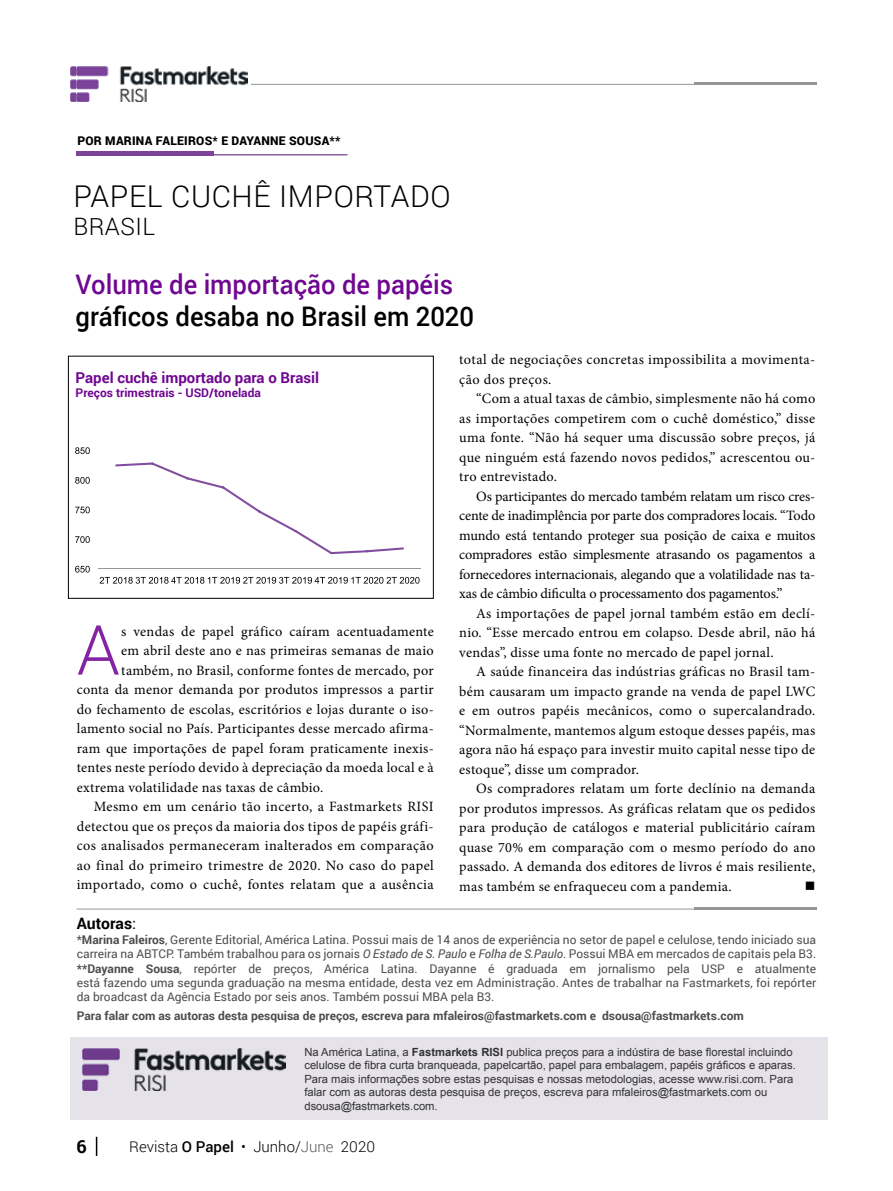
<style>
.page{position:relative;width:893px;height:1191px;background:#fff}
.page>*{position:absolute;margin:0;border:0;box-sizing:border-box;transform-origin:0 0}
.t1{font:300 69.15px "Roboto";color:#8524a3}
.t2{font:300 30px "Roboto";letter-spacing:.02em;color:#000}
.t3{font:500 27px "Roboto";color:#000;scale:.95 1}
.t4{font:500 27px "Roboto";color:#6f0791;scale:.95 1}
.t5{font:300 24px "Roboto";letter-spacing:.02em;color:#000}
.t6{font:700 18px "Roboto";color:#000}
.t7{font:700 15.75px "Roboto";color:#000}
.t8{font:700 15px "Roboto";color:#6f0791}
.t9{font:300 15px "Roboto";color:#000}
.t10{font:14.25px/19.5px "Minion Pro";letter-spacing:.02em;color:#000;text-align:justify}
.t11{font:14.25px "Wingdings";color:#000}
.t12{font:12px/14.4px "Roboto";color:#4d4d4f;text-align:justify}
.t13{font:700 12px "Roboto";color:#4d4d4f}
.t14{font:900 12px "Roboto";letter-spacing:.02em;color:#000}
.t15{font:700 12px "Roboto";color:#6f0791}
.t16{font:11.25px/13.5px "Arial";color:#323232}
.s1{font-weight:400}
.s2{font-weight:700}
.s3{font-style:italic}
.s4{font-weight:500}
.s5{color:#58595b}
</style>
<div class="page">
<svg style="left:96px;top:1136px;width:1px;height:19px"></svg>
<hr style="left:694px;top:83px;width:123px;height:2px;background:#939598">
<hr style="left:247px;top:84px;width:570px;height:1px;background:#939598">
<img style="left:70px;top:66px;width:7px;height:35px">
<hr style="left:98px;top:568px;width:323px;height:1px;background:#939598">
<svg style="left:115px;top:462px;width:289px;height:92px"></svg>
<svg style="left:75px;top:566px;width:15px;height:6px"></svg>
<svg style="left:75px;top:536px;width:15px;height:7px"></svg>
<svg style="left:75px;top:506px;width:15px;height:7px"></svg>
<svg style="left:75px;top:477px;width:15px;height:7px"></svg>
<svg style="left:75px;top:447px;width:15px;height:7px"></svg>
<svg style="left:100px;top:577px;width:319px;height:6px"></svg>
<hr style="left:77px;top:154px;width:270px;height:1px;background:#8b60a8">
<hr style="left:77px;top:151px;width:137px;height:4px;background:#7b439a">
<div style="left:68px;top:356px;width:366px;height:242px;border:1px solid #000"></div>
<img style="left:77px;top:66px;width:170px;height:35px">
<div style="left:71px;top:1037px;width:757px;height:82px;background:#e6e2ea"></div>
<img style="left:83px;top:1048px;width:202px;height:42px">
<hr style="left:694px;top:907px;width:122px;height:2px;background:#939598">
<hr style="left:77px;top:908px;width:739px;height:1px;background:#939598">
<p class="t14" style="left:77px;top:133px;width:265px">POR MARINA FALEIROS* E DAYANNE SOUSA**</p>
<h2 class="t2" style="left:73px;top:175px;width:379px">PAPEL CUCHÊ IMPORTADO</h2>
<h3 class="t5" style="left:73px;top:210px;width:83px">BRASIL</h3>
<h3 class="t4" style="left:76px;top:265px;width:399px">Volume de importação de papéis</h3>
<h3 class="t3" style="left:76px;top:297px;width:421px">gráficos desaba no Brasil em 2020</h3>
<p class="t8" style="left:76px;top:367px;width:245px">Papel cuchê importado para o Brasil</p>
<p class="t15" style="left:76px;top:384px;width:187px">Preços trimestrais - USD/tonelada</p>
<p class="t10" style="left:459px;top:350px;width:358px">total de negociações concretas impossibilita a movimenta&shy;ção dos preços.</p>
<p class="t10" style="left:459px;top:389px;width:358px;text-indent:17px">“Com a atual taxas de câmbio, simplesmente não há como as importações competirem com o cuchê doméstico,” disse uma fonte. “Não há sequer uma discussão sobre preços, já que ninguém está fazendo novos pedidos,” acrescentou ou&shy;tro entrevistado.</p>
<p class="t10" style="left:459px;top:486px;width:358px;text-indent:17px">Os participantes do mercado também relatam um risco cres&shy;cente de inadimplência por parte dos compradores locais. “Todo mundo está tentando proteger sua posição de caixa e muitos compradores estão simplesmente atrasando os pagamentos a fornecedores internacionais, alegando que a volatilidade nas ta&shy;xas de câmbio dificulta o processamento dos pagamentos.”</p>
<p class="t10" style="left:459px;top:603px;width:358px;text-indent:17px">As importações de papel jornal também estão em declí&shy;nio. “Esse mercado entrou em colapso. Desde abril, não há vendas”, disse uma fonte no mercado de papel jornal.</p>
<p class="t10" style="left:459px;top:662px;width:358px;text-indent:17px">A saúde financeira das indústrias gráficas no Brasil tam&shy;bém causaram um impacto grande na venda de papel LWC e em outros papéis mecânicos, como o supercalandrado. “Normalmente, mantemos algum estoque desses papéis, mas agora não há espaço para investir muito capital nesse tipo de estoque”, disse um comprador.</p>
<p class="t10" style="left:459px;top:779px;width:358px;text-indent:17px">Os compradores relatam um forte declínio na demanda por produtos impressos. As gráficas relatam que os pedidos para produção de catálogos e material publicitário caíram quase 70% em comparação com o mesmo período do ano passado. A demanda dos editores de livros é mais resiliente, mas também se enfraqueceu com a pandemia.</p>
<h1 class="t1" style="left:77px;top:602px;width:45px">A</h1>
<p class="t10" style="left:121px;top:621px;width:314px">s vendas de papel gráfico caíram acentuadamente</p>
<p class="t10" style="left:121px;top:641px;width:314px">em abril deste ano e nas primeiras semanas de maio</p>
<p class="t10" style="left:121px;top:660px;width:314px">também, no Brasil, conforme fontes de mercado, por</p>
<p class="t10" style="left:77px;top:680px;width:358px">conta da menor demanda por produtos impressos a partir</p>
<p class="t10" style="left:77px;top:699px;width:358px">do fechamento de escolas, escritórios e lojas durante o iso-</p>
<p class="t10" style="left:77px;top:719px;width:358px">lamento social no País. Participantes desse mercado afirma-</p>
<p class="t10" style="left:77px;top:738px;width:358px">ram que importações de papel foram praticamente inexis-</p>
<p class="t10" style="left:77px;top:758px;width:358px">tentes neste período devido à depreciação da moeda local e à</p>
<p class="t10" style="left:77px;top:777px;width:248px">extrema volatilidade nas taxas de câmbio.</p>
<p class="t10" style="left:94px;top:797px;width:341px">Mesmo em um cenário tão incerto, a Fastmarkets RISI</p>
<p class="t10" style="left:77px;top:816px;width:358px">detectou que os preços da maioria dos tipos de papéis gráfi-</p>
<p class="t10" style="left:77px;top:836px;width:358px">cos analisados permaneceram inalterados em comparação</p>
<p class="t10" style="left:77px;top:855px;width:358px">ao final do primeiro trimestre de 2020. No caso do papel</p>
<p class="t10" style="left:77px;top:875px;width:358px">importado, como o cuchê, fontes relatam que a ausência</p>
<p class="t11" style="left:805px;top:878px;width:12px">■</p>
<p class="t7" style="left:77px;top:912px;width:61px">Autoras<span class="s1">:</span></p>
<p class="t12" style="left:77px;top:932px;width:741px">*<span class="s2">Marina Faleiros</span>, Gerente Editorial, América Latina. Possui mais de 14 anos de experiência no setor de papel e celulose, tendo iniciado sua carreira na ABTCP. Também trabalhou para os jornais <span class="s3">O Estado de S. Paulo</span> e <span class="s3">Folha de S.Paulo</span>. Possui MBA em mercados de capitais pela B3. <span class="s2">**Dayanne Sousa</span>, repórter de preços, América Latina. Dayanne é graduada em jornalismo pela USP e atualmente está fazendo uma segunda graduação na mesma entidade, desta vez em Administração. Antes de trabalhar na Fastmarkets, foi repórter da broadcast da Agência Estado por seis anos. Também possui MBA pela B3.</p>
<p class="t13" style="left:77px;top:1007px;width:669px">Para falar com as autoras desta pesquisa de preços, escreva para mfaleiros@fastmarkets.com e dsousa@fastmarkets.com</p>
<p class="t16" style="left:304px;top:1045px;width:493px">Na América Latina, a <span class="s2">Fastmarkets RISI</span> publica preços para a indústira de base florestal incluindo celulose de fibra curta branqueada, papelcartão, papel para embalagem, papéis gráficos e aparas.<br>Para mais informações sobre estas pesquisas e nossas metodologias, acesse www.risi.com. Para falar com as autoras desta pesquisa de preços, escreva para mfaleiros@fastmarkets.com ou dsousa@fastmarkets.com.</p>
<p class="t6" style="left:77px;top:1133px;width:12px">6</p>
<p class="t9" style="left:129px;top:1136px;width:247px">Revista <span class="s4">O Papel</span> • Junho/<span class="s5">June</span> 2020</p>
</div>
